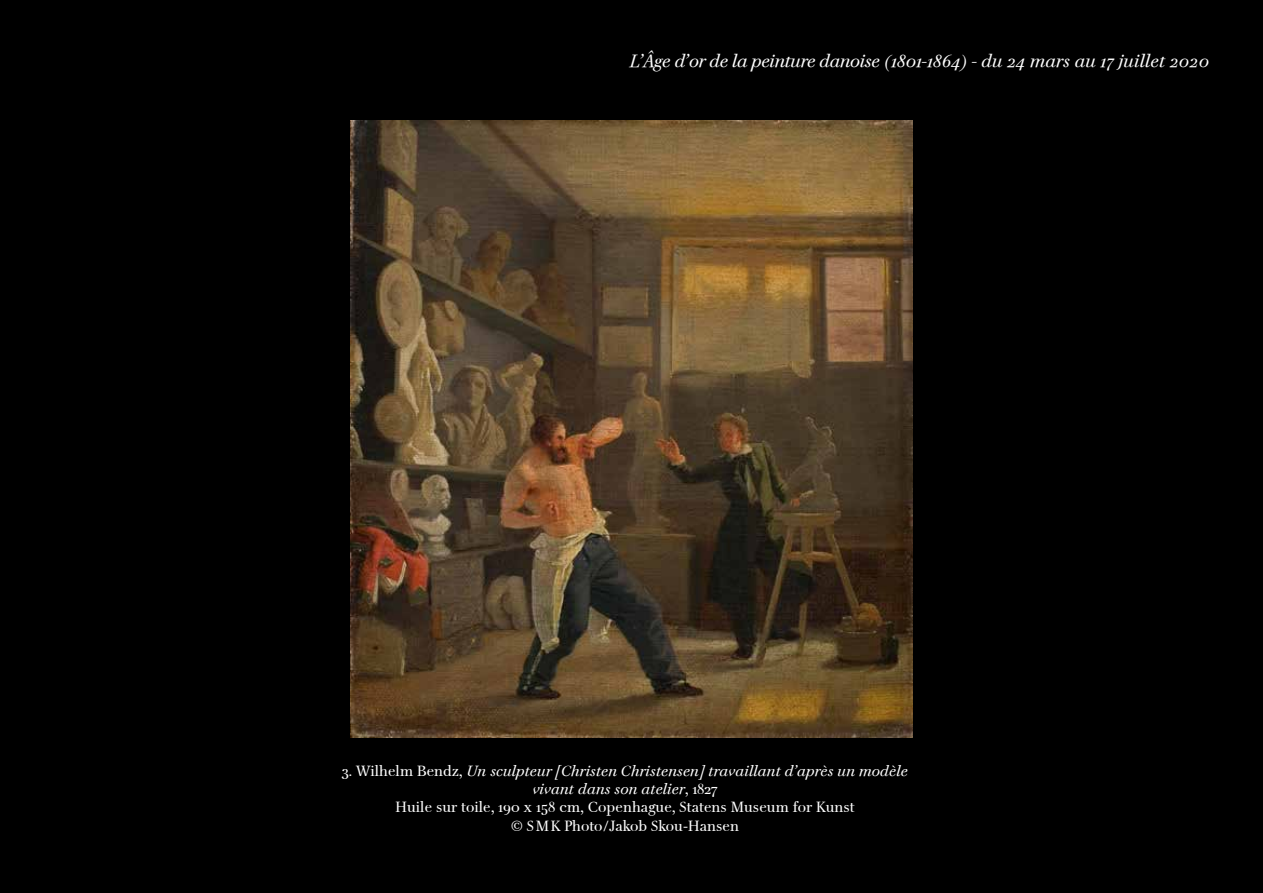
<style>
.page{position:relative;width:1263px;height:893px;background:#000}
.page>*{position:absolute;margin:0;border:0;box-sizing:border-box;transform-origin:0 0}
.t1{font:italic 18px "Petit Palais";color:#fff}
.t2{font:italic 15px/18px "Petit Palais";color:#fff;text-align:center}
.t3{font:15px/19.8px "Petit Palais Normal";color:#fff;text-align:center}
.s1{font-family:"Petit Palais Normal";font-style:normal}
</style>
<div class="page">
<img style="left:350px;top:120px;width:563px;height:618px">
<p class="t1" style="left:630px;top:50px;width:580px">L’Âge d’or de la peinture danoise (1801-1864) - du 24 mars au 17 juillet 2020</p>
<p class="t2" style="left:342px;top:761px;width:567px"><span class="s1">3. Wilhelm Bendz,</span> Un sculpteur [Christen Christensen] travaillant d’après un modèle vivant dans son atelier<span class="s1">, 1827</span></p>
<p class="t3" style="left:395px;top:797px;width:461px">Huile sur toile, 190 x 158 cm, Copenhague, Statens Museum for Kunst © SMK Photo/Jakob Skou-Hansen</p>
</div>
